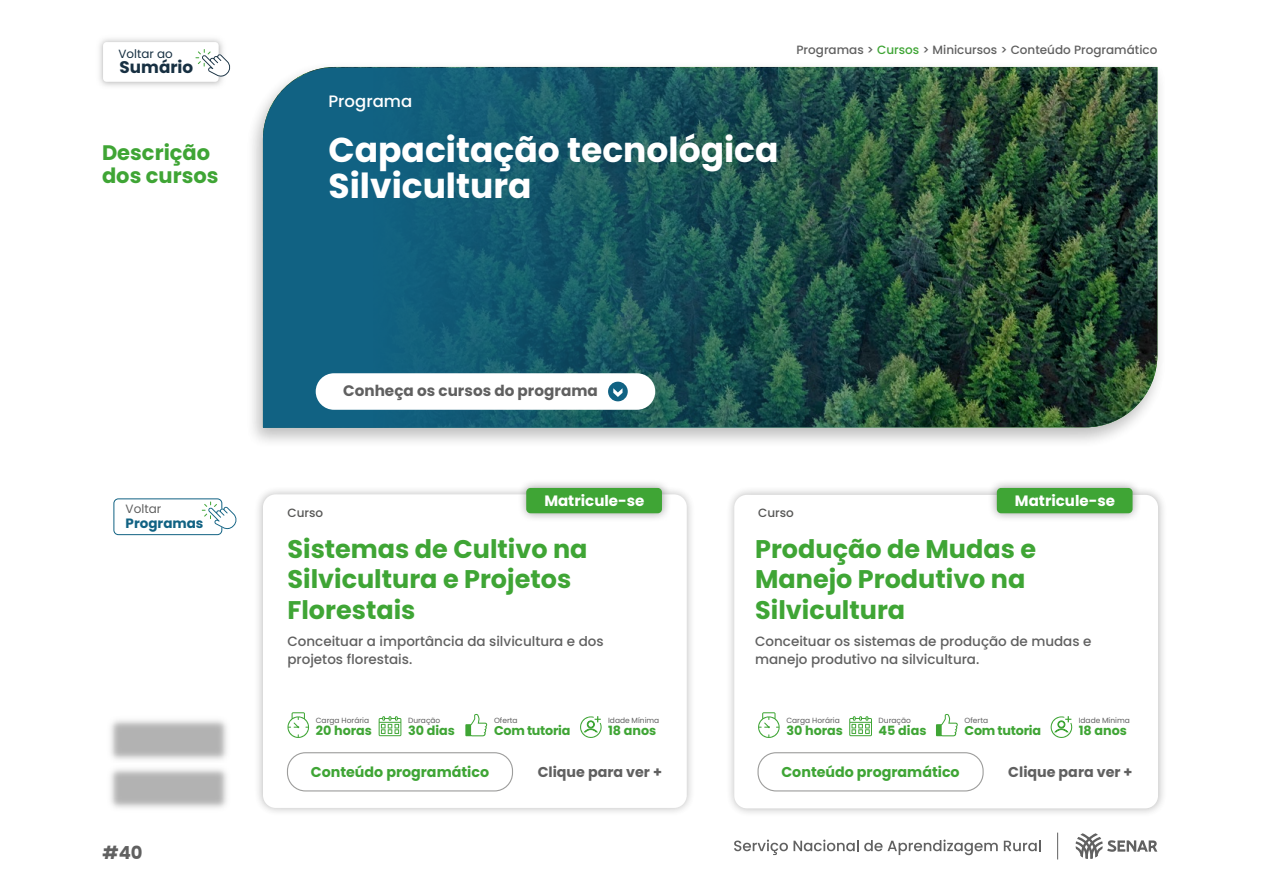
<style>
.page{position:relative;width:1263px;height:893px;background:#fff}
.page>*{position:absolute;margin:0;border:0;box-sizing:border-box;transform-origin:0 0}
.t1{font:700 34.5px/36px "Poppins";color:#fff}
.t2{font:700 25.5px/30.6px "Poppins";color:#3fa535}
.t3{font:700 21px/22.5px "Poppins";color:#3fa535}
.t4{font:700 18px "Poppins";color:#606060}
.t5{font:700 16.8px "Poppins";color:#173042}
.t6{font:500 16.5px "Poppins";color:#fff}
.t7{font:700 15.15px "Poppins";color:#606060}
.t8{font:700 15px "Poppins";color:#fff}
.t9{font:700 14.25px "Poppins";color:#3fa535}
.t10{font:700 14.25px "Poppins";color:#606060}
.t11{font:500 13.5px/18px "Poppins";color:#606060}
.t12{font:700 13.5px "Poppins";color:#116283}
.t13{font:700 12.75px "Poppins";color:#3fa535}
.t14{font:700 12.75px "Poppins";letter-spacing:-.02em;color:#3fa535}
.t15{font:500 12px "Poppins";color:#606060}
.t16{font:500 12px "Poppins";color:#575756}
.t17{font:12px "Poppins";color:#606060}
.t18{font:11.85px "Poppins";color:#173042}
.t19{font:7.5px "Poppins";color:#606060}
.s1{color:#3fa535}
</style>
<div class="page">
<div style="left:254px;top:485px;width:442px;height:332px;background:#000;opacity:.37"></div>
<div style="left:263px;top:494px;width:424px;height:314px;background:#fff;border-radius:13px"></div>
<div style="left:725px;top:486px;width:442px;height:332px;background:#000;opacity:.37"></div>
<div style="left:734px;top:495px;width:424px;height:313px;background:#fff;border-radius:13px"></div>
<svg style="left:287px;top:712px;width:22px;height:26px"></svg>
<svg style="left:379px;top:716px;width:22px;height:20px"></svg>
<svg style="left:465px;top:714px;width:22px;height:22px"></svg>
<svg style="left:758px;top:712px;width:22px;height:26px"></svg>
<svg style="left:849px;top:716px;width:23px;height:20px"></svg>
<svg style="left:936px;top:714px;width:22px;height:22px"></svg>
<svg style="left:1050px;top:716px;width:23px;height:22px"></svg>
<svg style="left:734px;top:840px;width:264px;height:15px"></svg>
<svg style="left:1004px;top:840px;width:37px;height:11px"></svg>
<svg style="left:1075px;top:833px;width:82px;height:26px"></svg>
<svg style="left:1057px;top:833px;width:1px;height:26px"></svg>
<div style="left:988px;top:479px;width:153px;height:43px;background:#000;opacity:.37"></div>
<div style="left:997px;top:488px;width:135px;height:25px;background:#3fa535;border-radius:4px"></div>
<div style="left:517px;top:479px;width:154px;height:43px;background:#000;opacity:.37"></div>
<div style="left:526px;top:488px;width:136px;height:25px;background:#3fa535;border-radius:4px"></div>
<svg style="left:580px;top:716px;width:22px;height:22px"></svg>
<div style="left:245px;top:61px;width:922px;height:388px;background:#000;opacity:.14"></div>
<img style="left:263px;top:68px;width:894px;height:360px">
<div style="left:316px;top:373px;width:339px;height:37px;background:#fff;border-radius:18px"></div>
<div style="left:608px;top:382px;width:20px;height:19px;background:#116283;border-radius:50%"></div>
<svg style="left:613px;top:388px;width:9px;height:9px"></svg>
<div style="left:757px;top:752px;width:227px;height:39px;border:1px solid #9d9d9c;border-radius:18px"></div>
<div style="left:287px;top:752px;width:226px;height:39px;border:1px solid #9d9d9c;border-radius:18px"></div>
<img style="left:110px;top:720px;width:117px;height:88px">
<img style="left:99px;top:38px;width:124px;height:48px">
<div style="left:103px;top:42px;width:116px;height:40px;background:#fff;border-radius:4px"></div>
<svg style="left:195px;top:49px;width:36px;height:28px"></svg>
<div style="left:114px;top:498px;width:108px;height:37px;border:1px solid #116283;border-radius:4px"></div>
<svg style="left:202px;top:502px;width:35px;height:27px"></svg>
<p class="t18" style="left:118px;top:47px;width:56px">Voltar ao</p>
<p class="t5" style="left:120px;top:57px;width:75px">Sumário</p>
<h3 class="t3" style="left:102px;top:142px;width:118px">Descrição dos cursos</h3>
<p class="t6" style="left:328px;top:91px;width:85px">Programa</p>
<h1 class="t1" style="left:328px;top:132px;width:452px">Capacitação tecnológica<br>Silvicultura</h1>
<p class="t15" style="left:796px;top:43px;width:362px">Programas &gt; <span class="s1">Cursos</span> &gt; Minicursos &gt; Conteúdo Programático</p>
<p class="t17" style="left:126px;top:502px;width:37px">Voltar</p>
<p class="t12" style="left:126px;top:516px;width:79px">Programas</p>
<h3 class="t4" style="left:102px;top:842px;width:42px">#40</h3>
<p class="t7" style="left:343px;top:382px;width:256px">Conheça os cursos do programa</p>
<p class="t8" style="left:544px;top:492px;width:102px">Matricule-se</p>
<p class="t8" style="left:1015px;top:492px;width:102px">Matricule-se</p>
<p class="t16" style="left:287px;top:506px;width:37px">Curso</p>
<p class="t16" style="left:758px;top:506px;width:37px">Curso</p>
<h2 class="t2" style="left:287px;top:534px;width:302px">Sistemas de Cultivo na<br>Silvicultura e Projetos<br>Florestais</h2>
<p class="t11" style="left:287px;top:632px;width:318px">Conceituar a importância da silvicultura e dos projetos florestais.</p>
<h2 class="t2" style="left:755px;top:534px;width:282px">Produção de Mudas e<br>Manejo Produtivo na<br>Silvicultura</h2>
<p class="t11" style="left:755px;top:632px;width:338px">Conceituar os sistemas de produção de mudas e manejo produtivo na silvicultura.</p>
<p class="t19" style="left:316px;top:716px;width:55px">Carga Horária</p>
<p class="t13" style="left:316px;top:723px;width:58px">20 horas</p>
<p class="t19" style="left:408px;top:716px;width:34px">Duração</p>
<p class="t13" style="left:408px;top:723px;width:48px">30 dias</p>
<p class="t19" style="left:494px;top:716px;width:25px">Oferta</p>
<p class="t14" style="left:494px;top:723px;width:78px">Com tutoria</p>
<p class="t19" style="left:608px;top:716px;width:53px">Idade Mínima</p>
<p class="t13" style="left:608px;top:723px;width:50px">18 anos</p>
<p class="t19" style="left:786px;top:716px;width:55px">Carga Horária</p>
<p class="t13" style="left:786px;top:723px;width:58px">30 horas</p>
<p class="t19" style="left:879px;top:716px;width:34px">Duração</p>
<p class="t13" style="left:879px;top:723px;width:49px">45 dias</p>
<p class="t19" style="left:965px;top:716px;width:25px">Oferta</p>
<p class="t14" style="left:965px;top:723px;width:78px">Com tutoria</p>
<p class="t19" style="left:1079px;top:716px;width:53px">Idade Mínima</p>
<p class="t13" style="left:1079px;top:723px;width:50px">18 anos</p>
<p class="t9" style="left:311px;top:764px;width:180px">Conteúdo programático</p>
<p class="t9" style="left:781px;top:764px;width:180px">Conteúdo programático</p>
<p class="t10" style="left:538px;top:764px;width:126px">Clique para ver +</p>
<p class="t10" style="left:1008px;top:764px;width:126px">Clique para ver +</p>
</div>
